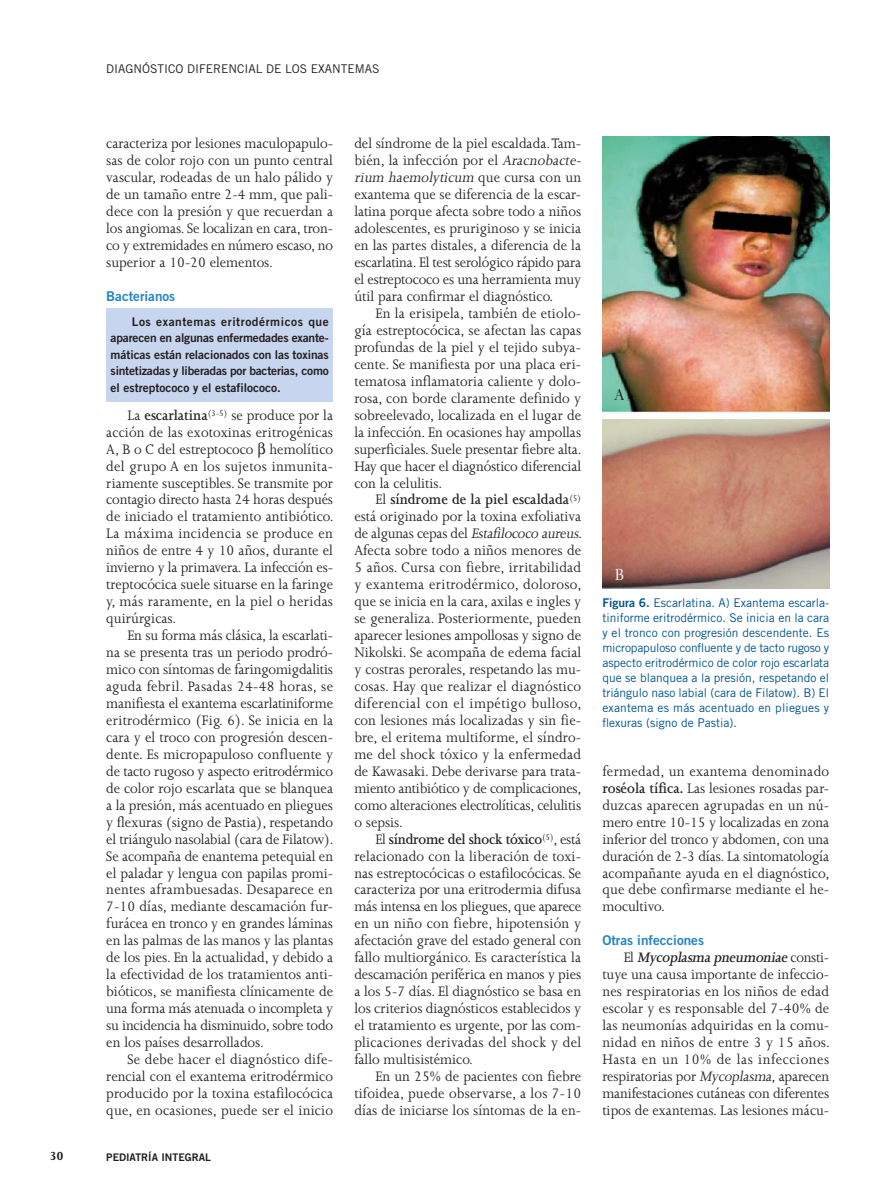
<style>
.page{position:relative;width:893px;height:1191px;background:#fff}
.page>*{position:absolute;margin:0;border:0;box-sizing:border-box;transform-origin:0 0}
.t1{font:15.75px/17px "Joanna MT Std";color:#231f20;text-align:justify;scale:.95 1}
.t2{font:15.75px "Electra LT Std";color:#231f20;scale:.95 1}
.t3{font:15.75px "Electra LT Std";color:#fff;scale:.95 1}
.t4{font:13.5px "Trade Gothic Bold Two";color:#2484c6}
.t5{font:700 13.5px "Joanna MT Std";color:#231f20}
.t6{font:12px/15px "Trade Gothic";letter-spacing:.01em;color:#00548e;text-align:justify}
.t7{font:12px/16.5px "Trade Gothic Bold Two";color:#231f20;text-align:justify}
.t8{font:12px "Trade Gothic";color:#231f20}
.t9{font:10.5px "Trade Gothic Bold Two";color:#231f20}
.s1{font-weight:600}
.s2{font-style:italic}
.s3{font-family:"Trade Gothic Bold Two"}
.s4{font-weight:600;font-style:italic}
</style>
<div class="page">
<img style="left:602px;top:136px;width:227px;height:453px">
<div style="left:106px;top:308px;width:227px;height:94px;background:#c7d5ee"></div>
<p class="t8" style="left:106px;top:65px;width:275px">DIAGNÓSTICO DIFERENCIAL DE LOS EXANTEMAS</p>
<p class="t1" style="left:106px;top:136px;width:240px">caracteriza por lesiones maculopapulo&shy;sas de color rojo con un punto central vascular, rodeadas de un halo pálido y de un tamaño entre 2-4 mm, que pali&shy;dece con la presión y que recuerdan a los angiomas. Se localizan en cara, tron&shy;co y extremidades en número escaso, no superior a 10-20 elementos.</p>
<p class="t4" style="left:106px;top:291px;width:70px">Bacterianos</p>
<p class="t7" style="left:111px;top:314px;width:220px;text-indent:21px">Los exantemas eritrodérmicos que aparecen en algunas enfermedades exante&shy;máticas están relacionados con las toxinas sintetizadas y liberadas por bacterias, como el estreptococo y el estafilococo.</p>
<p class="t1" style="left:106px;top:407px;width:241px;text-indent:21px">La <span class="s1">escarlatina</span><sup>(3-5)</sup> se produce por la acción de las exotoxinas eritrogénicas A, B o C del estreptococo hemolítico del grupo A en los sujetos inmunita&shy;riamente susceptibles. Se transmite por contagio directo hasta 24 horas después de iniciado el tratamiento antibiótico.<br>La máxima incidencia se produce en niños de entre 4 y 10 años, durante el invierno y la primavera. La infección es&shy;treptocócica suele situarse en la faringe y, más raramente, en la piel o heridas quirúrgicas.</p>
<p class="t1" style="left:106px;top:628px;width:241px;text-indent:21px">En su forma más clásica, la escarlati&shy;na se presenta tras un periodo prodró&shy;mico con síntomas de faringomigdalitis aguda febril. Pasadas 24-48 horas, se manifiesta el exantema escarlatiniforme eritrodérmico (Fig. 6). Se inicia en la cara y el troco con progresión descen&shy;dente. Es micropapuloso confluente y de tacto rugoso y aspecto eritrodérmico de color rojo escarlata que se blanquea a la presión, más acentuado en pliegues y flexuras (signo de Pastia), respetando el triángulo nasolabial (cara de Filatow).<br>Se acompaña de enantema petequial en el paladar y lengua con papilas promi&shy;nentes aframbuesadas. Desaparece en 7-10 días, mediante descamación fur&shy;furácea en tronco y en grandes láminas en las palmas de las manos y las plantas de los pies. En la actualidad, y debido a la efectividad de los tratamientos anti&shy;bióticos, se manifiesta clínicamente de una forma más atenuada o incompleta y su incidencia ha disminuido, sobre todo en los países desarrollados.</p>
<p class="t1" style="left:106px;top:1051px;width:240px;text-indent:21px">Se debe hacer el diagnóstico dife&shy;rencial con el exantema eritrodérmico producido por la toxina estafilocócica que, en ocasiones, puede ser el inicio</p>
<p class="t5" style="left:49px;top:1150px;width:16px">30</p>
<p class="t9" style="left:106px;top:1153px;width:106px">PEDIATRÍA INTEGRAL</p>
<p class="t1" style="left:354px;top:136px;width:243px;text-align:left">del síndrome de la piel escaldada. Tam&shy;bién, la infección por el <span class="s2">Aracnobacte&shy;rium haemolyticum</span> q u e c u r s a c o n u n exantema que se diferencia de la escar&shy;latina porque afecta sobre todo a niños adolescentes, es pruriginoso y se inicia en las partes distales, a diferencia de la escarlatina. El test serológico rápido para el estreptococo es una herramienta muy útil para confirmar el diagnóstico.</p>
<p class="t1" style="left:354px;top:306px;width:241px;text-indent:21px">En la erisipela, también de etiolo&shy;gía estreptocócica, se afectan las capas profundas de la piel y el tejido subya&shy;cente. Se manifiesta por una placa eri&shy;tematosa inflamatoria caliente y dolo&shy;rosa, con borde claramente definido y sobreelevado, localizada en el lugar de la infección. En ocasiones hay ampollas superficiales. Suele presentar fiebre alta.<br>Hay que hacer el diagnóstico diferencial con la celulitis.</p>
<p class="t1" style="left:354px;top:492px;width:244px;text-align:left;text-indent:21px">El <span class="s1">síndrome de la piel escaldada</span><sup>(5) </sup>está originado por la toxina exfoliativa d e a l g u n a s c e p a s d e l <span class="s2">Estafilococo aureus.<br></span>Afecta sobre todo a niños menores de 5 años. Cursa con fiebre, irritabilidad y exantema eritrodérmico, doloroso, que se inicia en la cara, axilas e ingles y se generaliza. Posteriormente, pueden aparecer lesiones ampollosas y signo de Nikolski. Se acompaña de edema facial y costras perorales, respetando las mu&shy;cosas. Hay que realizar el diagnóstico diferencial con el impétigo bulloso, con lesiones más localizadas y sin fie&shy;bre, el eritema multiforme, el síndro&shy;me del shock tóxico y la enfermedad de Kawasaki. Debe derivarse para trata&shy;miento antibiótico y de complicaciones, como alteraciones electrolíticas, celulitis o sepsis.</p>
<p class="t1" style="left:354px;top:831px;width:240px;text-indent:21px">El <span class="s1">síndrome del shock tóxico</span><sup>(5)</sup>, está relacionado con la liberación de toxi&shy;nas estreptocócicas o estafilocócicas. Se caracteriza por una eritrodermia difusa más intensa en los pliegues, que aparece en un niño con fiebre, hipotensión y afectación grave del estado general con fallo multiorgánico. Es característica la descamación periférica en manos y pies a los 5-7 días. El diagnóstico se basa en los criterios diagnósticos establecidos y el tratamiento es urgente, por las com&shy;plicaciones derivadas del shock y del fallo multisistémico.</p>
<p class="t1" style="left:354px;top:1068px;width:240px;text-indent:21px">En un 25% de pacientes con fiebre tifoidea, puede observarse, a los 7-10 días de iniciarse los síntomas de la en-</p>
<p class="t2" style="left:615px;top:387px;width:11px">A</p>
<p class="t3" style="left:615px;top:566px;width:11px">B</p>
<p class="t6" style="left:602px;top:597px;width:228px"><span class="s3">Figura 6.</span> Escarlatina. A) Exantema escarla&shy;tiniforme eritrodérmico. Se inicia en la cara y el tronco con progresión descendente. Es micropapuloso confluente y de tacto rugoso y aspecto eritrodérmico de color rojo escarlata que se blanquea a la presión, respetando el triángulo naso labial (cara de Filatow). B) El exantema es más acentuado en pliegues y flexuras (signo de Pastia).</p>
<p class="t1" style="left:602px;top:763px;width:241px">fermedad, un exantema denominado <span class="s1">roséola tífica.</span> Las lesiones rosadas par&shy;duzcas aparecen agrupadas en un nú&shy;mero entre 10-15 y localizadas en zona inferior del tronco y abdomen, con una duración de 2-3 días. La sintomatología acompañante ayuda en el diagnóstico, que debe confirmarse mediante el he&shy;mocultivo.</p>
<p class="t4" style="left:602px;top:935px;width:103px">Otras infecciones</p>
<p class="t1" style="left:602px;top:950px;width:241px;text-indent:21px">E l <span class="s4">Mycoplasma pneumoniae</span> c o n s t i - tuye una causa importante de infeccio&shy;nes respiratorias en los niños de edad escolar y es responsable del 7-40% de las neumonías adquiridas en la comu&shy;nidad en niños de entre 3 y 15 años.<br>Hasta en un 10% de las infecciones respiratorias por <span class="s2">Mycoplasma,</span>aparecen manifestaciones cutáneas con diferentes tipos de exantemas. Las lesiones mácu-</p>
</div>
